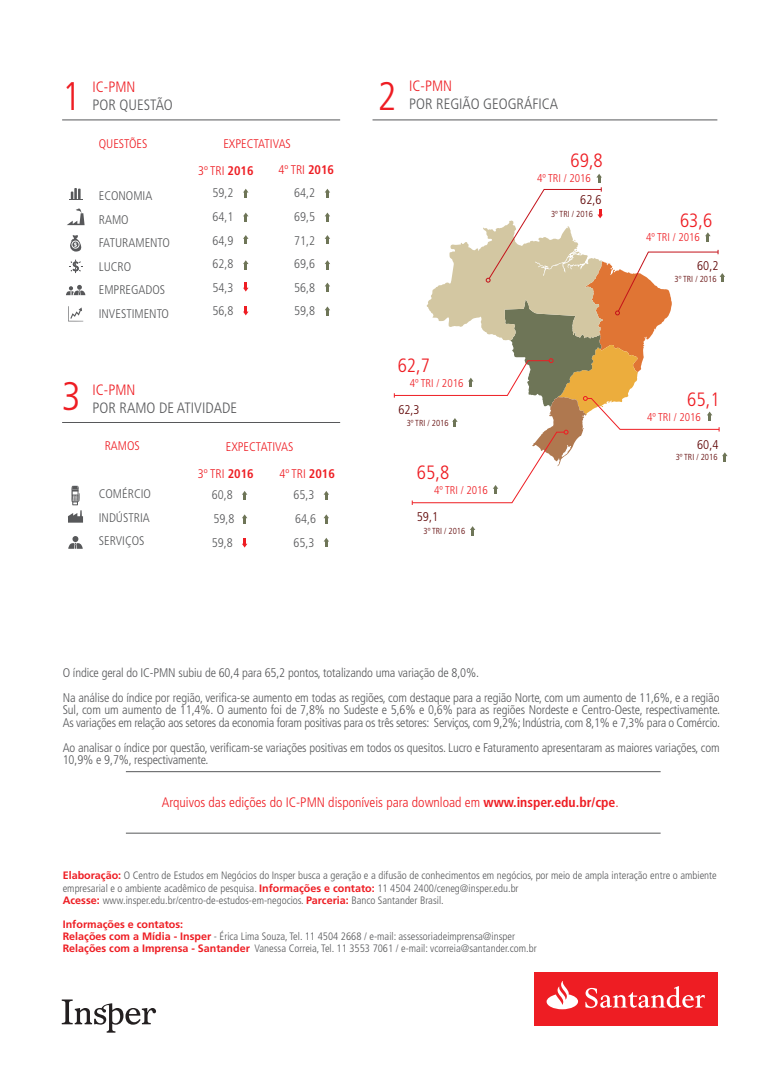
<style>
.page{position:relative;width:780px;height:1088px;background:#fff}
.page>*{position:absolute;margin:0;border:0;box-sizing:border-box;transform-origin:0 0}
.t1{font:300 condensed 39.88px "Frutiger LT Std";color:#ee1d23}
.t2{font:300 condensed 19.25px "Frutiger LT Std";color:#ee1d23}
.t3{font:300 condensed 15px "Frutiger LT Std";color:#57585a}
.t4{font:300 condensed 15px "Frutiger LT Std";color:#ee1d23}
.t5{font:300 condensed 13.75px "Frutiger LT Std";color:#ee1d23}
.t6{font:300 condensed 12.62px "Frutiger LT Std";color:#5d0000}
.t7{font:300 condensed 12.5px/23.5px "Frutiger LT Std";letter-spacing:-.01em;color:#57585a;text-align:justify}
.t8{font:300 condensed 12.5px "Frutiger LT Std";color:#ee1d23}
.t9{font:300 condensed 11.25px "Frutiger LT Std";color:#ee1d23}
.t10{font:300 condensed 10.75px/12.1px "Frutiger LT Std";color:#57585a}
.t11{font:700 10.75px "Frutiger";color:#ee1d23}
.t12{font:300 condensed 8.75px "Frutiger LT Std";color:#5d0000}
.s1{font-weight:700}
.s2{font-family:"Frutiger";font-weight:700;font-stretch:normal;color:#ee1d23}
</style>
<div class="page">
<div style="left:534px;top:972px;width:183px;height:53px;background:#ee1d23"></div>
<svg style="left:546px;top:981px;width:32px;height:28px"></svg>
<svg style="left:585px;top:986px;width:119px;height:22px"></svg>
<hr style="left:62px;top:120px;width:278px;height:1px;background:#57585a">
<hr style="left:62px;top:422px;width:278px;height:1px;background:#57585a">
<hr style="left:126px;top:771px;width:534px;height:1px;background:#57585a">
<hr style="left:126px;top:833px;width:534px;height:1px;background:#57585a">
<hr style="left:372px;top:120px;width:345px;height:1px;background:#57585a">
<svg style="left:69px;top:260px;width:13px;height:13px"></svg>
<svg style="left:66px;top:285px;width:19px;height:10px"></svg>
<div style="left:72px;top:536px;width:7px;height:6px;background:#57585a;border-radius:50%"></div>
<svg style="left:68px;top:543px;width:15px;height:6px"></svg>
<svg style="left:68px;top:306px;width:15px;height:15px"></svg>
<svg style="left:68px;top:486px;width:15px;height:37px"></svg>
<svg style="left:70px;top:235px;width:12px;height:17px"></svg>
<svg style="left:69px;top:188px;width:14px;height:12px"></svg>
<svg style="left:67px;top:208px;width:18px;height:17px"></svg>
<svg style="left:324px;top:235px;width:6px;height:9px"></svg>
<svg style="left:324px;top:283px;width:6px;height:8px"></svg>
<svg style="left:243px;top:235px;width:5px;height:9px"></svg>
<svg style="left:325px;top:260px;width:5px;height:9px"></svg>
<svg style="left:325px;top:306px;width:5px;height:9px"></svg>
<svg style="left:243px;top:260px;width:5px;height:9px"></svg>
<svg style="left:324px;top:189px;width:6px;height:9px"></svg>
<svg style="left:243px;top:189px;width:5px;height:9px"></svg>
<svg style="left:324px;top:213px;width:6px;height:8px"></svg>
<svg style="left:243px;top:213px;width:5px;height:8px"></svg>
<svg style="left:62px;top:999px;width:94px;height:33px"></svg>
<svg style="left:242px;top:539px;width:5px;height:8px"></svg>
<svg style="left:243px;top:283px;width:5px;height:8px"></svg>
<svg style="left:243px;top:306px;width:5px;height:9px"></svg>
<svg style="left:323px;top:491px;width:6px;height:9px"></svg>
<svg style="left:242px;top:491px;width:5px;height:9px"></svg>
<svg style="left:323px;top:514px;width:6px;height:9px"></svg>
<svg style="left:323px;top:538px;width:6px;height:9px"></svg>
<svg style="left:242px;top:514px;width:5px;height:9px"></svg>
<svg style="left:470px;top:526px;width:5px;height:9px"></svg>
<svg style="left:393px;top:174px;width:334px;height:331px"></svg>
<h1 class="t1" style="left:62px;top:74px;width:21px">1</h1>
<p class="t4" style="left:93px;top:78px;width:44px">IC-PMN</p>
<p class="t3" style="left:93px;top:96px;width:82px">POR QUESTÃO</p>
<p class="t8" style="left:99px;top:137px;width:50px">QUESTÕES</p>
<p class="t7" style="left:99px;top:184px;width:73px;text-align:left">ECONOMIA<br>RAMO<br>FATURAMENTO<br>LUCRO<br>EMPREGADOS<br>INVESTIMENTO</p>
<p class="t8" style="left:223px;top:137px;width:69px">EXPECTATIVAS</p>
<p class="t8" style="left:198px;top:163px;width:57px">3º TRI <span class="s1">2016</span></p>
<p class="t8" style="left:278px;top:163px;width:57px">4º TRI <span class="s1">2016</span></p>
<p class="t7" style="left:212px;top:182px;width:23px">59,2<br>64,1<br>64,9<br>62,8<br>54,3<br>56,8</p>
<p class="t7" style="left:294px;top:182px;width:23px">64,2<br>69,5<br>71,2<br>69,6<br>56,8<br>59,8</p>
<h1 class="t1" style="left:62px;top:374px;width:21px">3</h1>
<p class="t4" style="left:93px;top:381px;width:44px">IC-PMN</p>
<p class="t3" style="left:93px;top:399px;width:146px">POR RAMO DE ATIVIDADE</p>
<p class="t8" style="left:105px;top:439px;width:37px">RAMOS</p>
<p class="t8" style="left:226px;top:440px;width:69px">EXPECTATIVAS</p>
<p class="t8" style="left:198px;top:467px;width:57px">3º TRI <span class="s1">2016</span></p>
<p class="t8" style="left:279px;top:466px;width:57px">4º TRI <span class="s1">2016</span></p>
<p class="t7" style="left:99px;top:482px;width:54px">COMÉRCIO INDÚSTRIA SERVIÇOS</p>
<p class="t7" style="left:293px;top:484px;width:24px">65,3<br>64,6<br>65,3</p>
<p class="t7" style="left:212px;top:483px;width:24px">60,8<br>59,8<br>59,8</p>
<h1 class="t1" style="left:377px;top:74px;width:21px">2</h1>
<p class="t4" style="left:409px;top:78px;width:44px">IC-PMN</p>
<p class="t3" style="left:409px;top:96px;width:150px">POR REGIÃO GEOGRÁFICA</p>
<h2 class="t2" style="left:570px;top:150px;width:34px">69,8</h2>
<p class="t9" style="left:537px;top:172px;width:55px">4º TRI / 2016</p>
<p class="t6" style="left:580px;top:192px;width:23px">62,6</p>
<p class="t12" style="left:551px;top:209px;width:43px">3º TRI / 2016</p>
<h2 class="t2" style="left:397px;top:354px;width:34px">62,7</h2>
<p class="t9" style="left:409px;top:376px;width:55px">4º TRI / 2016</p>
<p class="t6" style="left:398px;top:402px;width:23px">62,3</p>
<p class="t12" style="left:407px;top:418px;width:43px">3º TRI / 2016</p>
<h2 class="t2" style="left:417px;top:461px;width:34px">65,8</h2>
<p class="t9" style="left:434px;top:484px;width:55px">4º TRI / 2016</p>
<p class="t6" style="left:417px;top:509px;width:23px">59,1</p>
<p class="t12" style="left:423px;top:526px;width:43px">3º TRI / 2016</p>
<h2 class="t2" style="left:680px;top:209px;width:34px">63,6</h2>
<p class="t9" style="left:646px;top:231px;width:55px">4º TRI / 2016</p>
<p class="t6" style="left:697px;top:258px;width:23px">60,2</p>
<p class="t12" style="left:674px;top:274px;width:43px">3º TRI / 2016</p>
<h2 class="t2" style="left:687px;top:388px;width:34px">65,1</h2>
<p class="t9" style="left:647px;top:410px;width:55px">4º TRI / 2016</p>
<p class="t6" style="left:697px;top:437px;width:23px">60,4</p>
<p class="t12" style="left:675px;top:452px;width:43px">3º TRI / 2016</p>
<p class="t7" style="left:63px;top:660px;width:658px;line-height:25px">O índice geral do IC-PMN subiu de 60,4 para 65,2 pontos, totalizando uma variação de 8,0%.<br>Na análise do índice por região, verifica-se aumento em todas as regiões, com destaque para a região Norte, com um aumento de 11,6%, e a região</p>
<p class="t7" style="left:63px;top:704px;width:658px;line-height:12.5px">Sul, com um aumento de 11,4%. O aumento foi de 7,8% no Sudeste e 5,6% e 0,6% para as regiões Nordeste e Centro-Oeste, respectivamente.<br>As variações em relação aos setores da economia foram positivas para os três setores: Serviços, com 9,2%; Indústria, com 8,1% e 7,3% para o Comércio.</p>
<p class="t7" style="left:63px;top:741px;width:658px;line-height:12.5px">Ao analisar o índice por questão, verificam-se variações positivas em todos os quesitos. Lucro e Faturamento apresentaram as maiores variações, com<br>10,9% e 9,7%, respectivamente.</p>
<p class="t5" style="left:162px;top:795px;width:458px">Arquivos das edições do IC-PMN disponíveis para download em <span class="s1">www.insper.edu.br/cpe</span>.</p>
<p class="t10" style="left:63px;top:870px;width:655px"><span class="s2">Elaboração:</span> O Centro de Estudos em Negócios do Insper busca a geração e a difusão de conhecimentos em negócios, por meio de ampla interação entre o ambiente empresarial e o ambiente acadêmico de pesquisa. <span class="s2">Informações e contato:</span> 11 4504 2400/ceneg@insper.edu.br<br><span class="s2">Acesse:</span> www.insper.edu.br/centro-de-estudos-em-negocios. <span class="s2">Parceria:</span> Banco Santander Brasil.</p>
<p class="t11" style="left:63px;top:918px;width:122px">Informações e contatos:</p>
<p class="t10" style="left:63px;top:930px;width:475px"><span class="s2">Relações com a Mídia - Insper</span> - Érica Lima Souza, Tel. 11 4504 2668 / e-mail: assessoriadeimprensa@insper<br><span class="s2">Relações com a Imprensa - Santander</span> Vanessa Correia, Tel. 11 3553 7061 / e-mail: vcorreia@santander.com.br</p>
</div>
